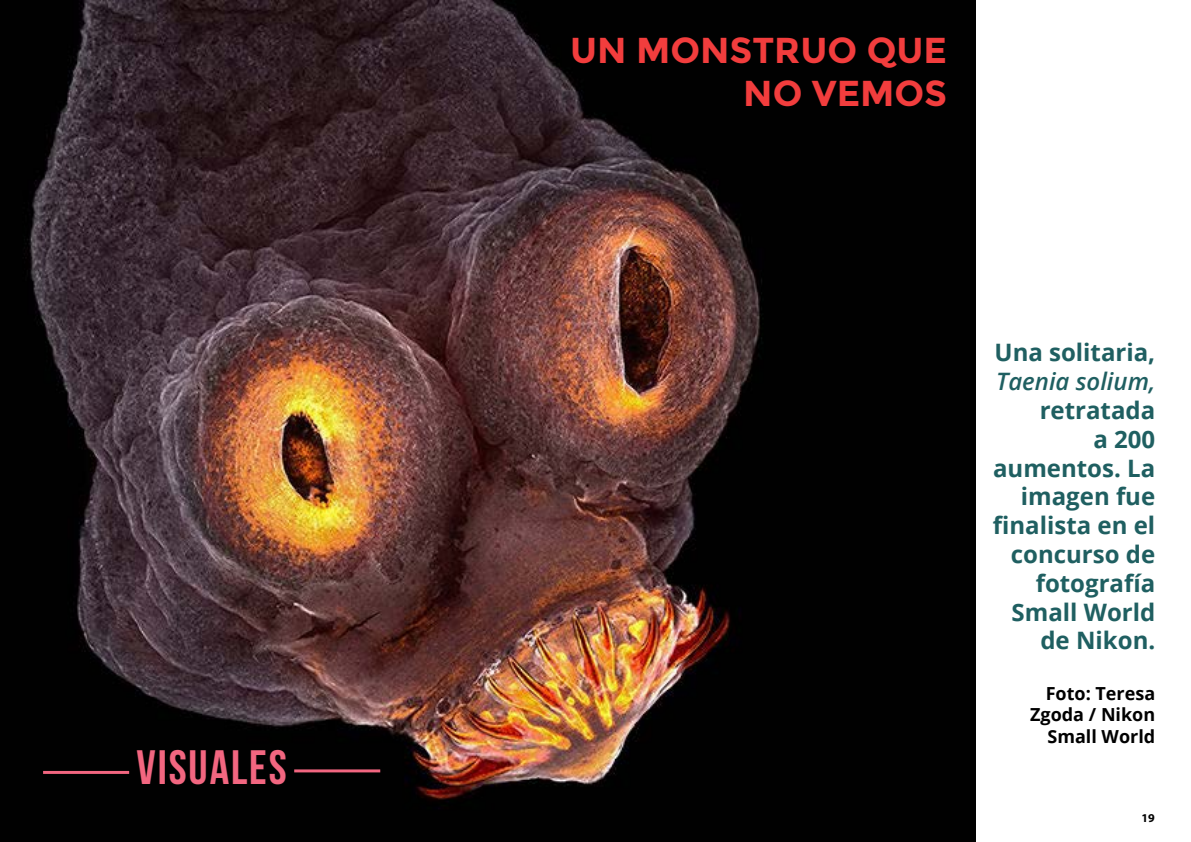
<style>
.page{position:relative;width:1191px;height:842px;background:#fff}
.page>*{position:absolute;margin:0;border:0;box-sizing:border-box;transform-origin:0 0}
.t1{font:700 48px "Bebas Neue";letter-spacing:.04em;color:#f26680}
.t2{font:700 36px/43.2px "Montserrat";color:#f23d3d;text-align:right}
.t3{font:700 24px/28.8px "Open Sans";color:#1f5f61;text-align:right}
.t4{font:italic 600 24px "Open Sans";color:#1f5f61}
.t5{font:700 18px/21.6px "Open Sans";color:#000;text-align:right}
.t6{font:700 12px "Myriad Pro";color:#000}
</style>
<div class="page">
<img style="left:0;top:0;width:975px;height:842px">
<hr style="left:294px;top:769px;width:86px;height:3px;background:#f26680">
<hr style="left:43px;top:771px;width:86px;height:3px;background:#f26680">
<h1 class="t1" style="left:136px;top:740px;width:152px">VISUALES</h1>
<h2 class="t2" style="left:570px;top:31px;width:378px">UN MONSTRUO QUE<br>NO VEMOS</h2>
<p class="t3" style="left:994px;top:341px;width:162px">Una solitaria,</p>
<p class="t4" style="left:996px;top:372px;width:161px">Taenia solium,</p>
<p class="t3" style="left:993px;top:398px;width:164px">retratada<br>a 200 aumentos. La imagen fue finalista en el concurso de fotografía<br>Small World de Nikon.</p>
<p class="t5" style="left:1030px;top:684px;width:127px">Foto: Teresa<br>Zgoda / Nikon<br>Small World</p>
<p class="t6" style="left:1141px;top:811px;width:15px">19</p>
</div>
